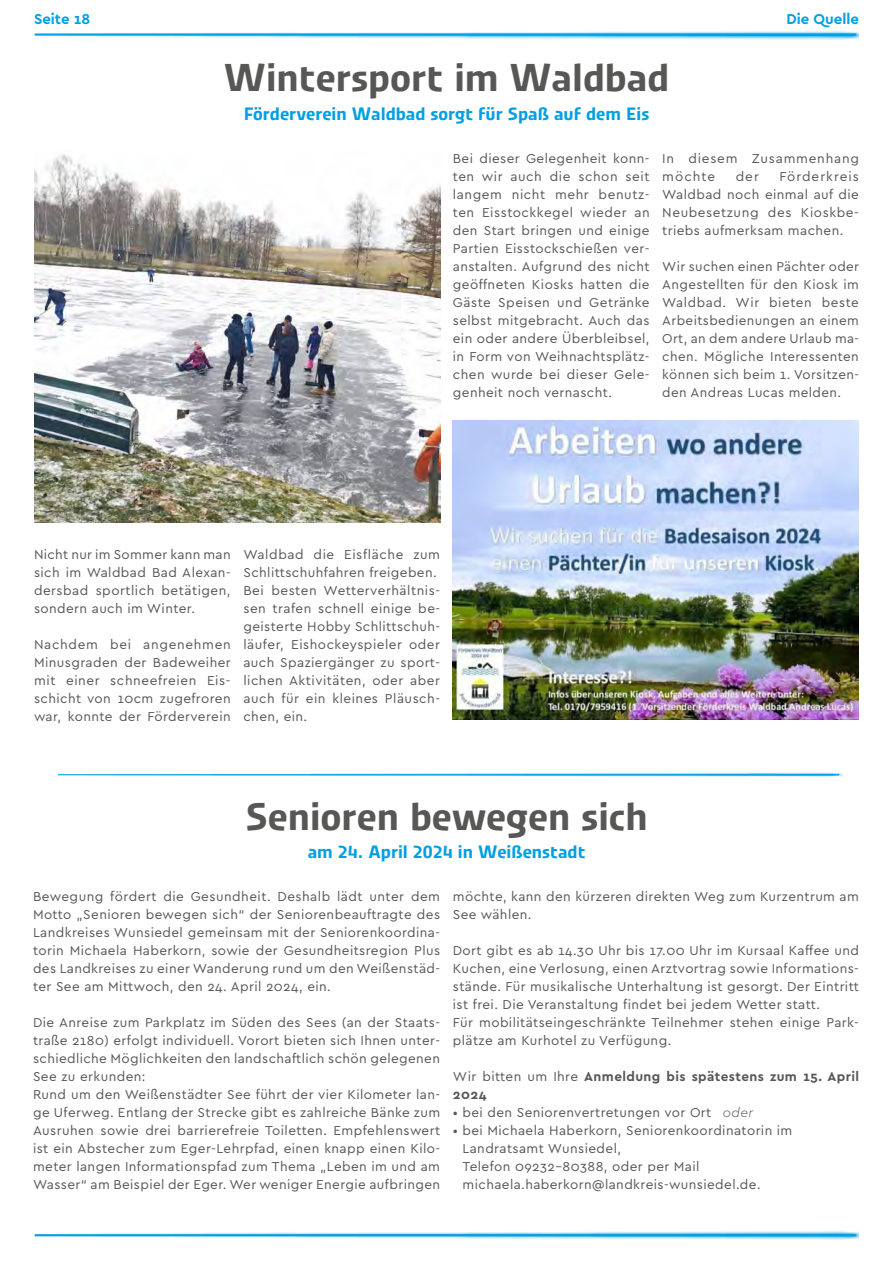
<style>
.page{position:relative;width:893px;height:1263px;background:#fff}
.page>*{position:absolute;margin:0;border:0;box-sizing:border-box;transform-origin:0 0}
.t1{font:700 39px "Urby";color:#575756}
.t2{font:700 18px "Urby";color:#009fe3}
.t3{font:700 15px "Cera";color:#009fe3}
.t4{font:13.5px/18px "Cera";letter-spacing:.03em;color:#575756;text-align:justify}
.t5{font:700 13.5px/18px "Cera";letter-spacing:.03em;color:#575756}
.t6{font:13.5px/18px "Cera";letter-spacing:.055em;color:#575756}
.s1{font-weight:400}
.s2{font-weight:300;font-style:italic}
</style>
<div class="page">
<img style="left:453px;top:420px;width:406px;height:300px">
<img style="left:34px;top:154px;width:406px;height:369px">
<img style="left:57px;top:772px;width:786px;height:5px">
<img style="left:34px;top:30px;width:825px;height:10px">
<img style="left:34px;top:1230px;width:825px;height:10px">
<p class="t3" style="left:34px;top:9px;width:58px">Seite 18</p>
<p class="t3" style="left:786px;top:9px;width:74px">Die Quelle</p>
<h1 class="t1" style="left:224px;top:49px;width:447px">Wintersport im Waldbad</h1>
<h2 class="t2" style="left:244px;top:100px;width:407px">Förderverein Waldbad sorgt für Spaß auf dem Eis</h2>
<p class="t4" style="left:453px;top:148px;width:198px">Bei dieser Gelegenheit konn&shy;ten wir auch die schon seit langem nicht mehr benutz&shy;ten Eisstockkegel wieder an den Start bringen und einige Partien Eisstockschießen ver&shy;anstalten. Aufgrund des nicht geöffneten Kiosks hatten die Gäste Speisen und Getränke selbst mitgebracht. Auch das ein oder andere Überbleibsel, in Form von Weihnachtsplätz&shy;chen wurde bei dieser Gele&shy;genheit noch vernascht.</p>
<p class="t6" style="left:662px;top:148px;width:198px">In diesem Zusammenhang möchte</p>
<p class="t4" style="left:662px;top:166px;width:198px;text-indent:117px">Förderkreis Waldbad noch einmal auf die Neubesetzung des Kioskbe&shy;triebs aufmerksam machen.</p>
<p class="t4" style="left:662px;top:256px;width:198px">Wir suchen einen Pächter oder Angestellten für den Kiosk im Waldbad. Wir bieten beste Arbeitsbedienungen an einem Ort, an dem andere Urlaub ma&shy;chen. Mögliche Interessenten können sich beim 1. Vorsitzen&shy;den Andreas Lucas melden.</p>
<p class="t4" style="left:736px;top:166px;width:25px">der</p>
<p class="t4" style="left:34px;top:544px;width:198px">Nicht nur im Sommer kann man sich im Waldbad Bad Alexan&shy;dersbad sportlich betätigen, sondern auch im Winter.</p>
<p class="t4" style="left:34px;top:634px;width:198px">Nachdem bei angenehmen Minusgraden der Badeweiher mit einer schneefreien Eis&shy;schicht von 10cm zugefroren war, konnte der Förderverein</p>
<p class="t4" style="left:243px;top:544px;width:198px;text-align:left">Waldbad die Eisfläche zum<br>Schlittschuhfahren freigeben.<br>Bei besten Wetterverhältnis&shy;sen trafen schnell einige be&shy;geisterte Hobby Schlittschuh&shy;läufer, Eishockeyspieler oder auch Spaziergänger zu sport&shy;lichen Aktivitäten, oder aber auch für ein kleines Pläusch&shy;chen, ein.</p>
<h1 class="t1" style="left:246px;top:788px;width:403px">Senioren bewegen sich</h1>
<h2 class="t2" style="left:308px;top:839px;width:279px">am 24. April 2024 in Weißenstadt</h2>
<p class="t4" style="left:33px;top:886px;width:409px">Bewegung fördert die Gesundheit. Deshalb lädt unter dem Motto „Senioren bewegen sich“ der Seniorenbeauftragte des Landkreises Wunsiedel gemeinsam mit der Seniorenkoordina&shy;torin Michaela Haberkorn, sowie der Gesundheitsregion Plus des Landkreises zu einer Wanderung rund um den Weißenstäd&shy;ter See am Mittwoch, den 24. April 2024, ein.</p>
<p class="t4" style="left:33px;top:1012px;width:409px;text-align:left">Die Anreise zum Parkplatz im Süden des Sees (an der Staats&shy;traße 2180) erfolgt individuell. Vorort bieten sich Ihnen unter&shy;schiedliche Möglichkeiten den landschaftlich schön gelegenen See zu erkunden:<br>Rund um den Weißenstädter See führt der vier Kilometer lan&shy;ge Uferweg. Entlang der Strecke gibt es zahlreiche Bänke zum Ausruhen sowie drei barrierefreie Toiletten. Empfehlenswert ist ein Abstecher zum Eger-Lehrpfad, einen knapp einen Kilo&shy;meter langen Informationspfad zum Thema „Leben im und am Wasser“ am Beispiel der Eger. Wer weniger Energie aufbringen</p>
<p class="t4" style="left:453px;top:886px;width:408px">möchte, kann den kürzeren direkten Weg zum Kurzentrum am<br>See wählen.</p>
<p class="t4" style="left:453px;top:940px;width:408px;text-align:left">Dort gibt es ab 14.30 Uhr bis 17.00 Uhr im Kursaal Kaffee und Kuchen, eine Verlosung, einen Arztvortrag sowie Informations&shy;stände. Für musikalische Unterhaltung ist gesorgt. Der Eintritt ist frei. Die Veranstaltung findet bei jedem Wetter statt.<br>Für mobilitätseingeschränkte Teilnehmer stehen einige Park&shy;plätze am Kurhotel zu Verfügung.</p>
<p class="t5" style="left:453px;top:1066px;width:408px"><span class="s1">Wir bitten um Ihre</span> Anmeldung bis spätestens zum 15. April<br>2024</p>
<p class="t4" style="left:453px;top:1102px;width:302px">• bei den Seniorenvertretungen vor Ort <span class="s2">oder</span></p>
<p class="t4" style="left:463px;top:1120px;width:331px;text-align:left;text-indent:-10px">• bei Michaela Haberkorn, Seniorenkoordinatorin im Landratsamt Wunsiedel,<br>Telefon 09232-80388, oder per Mail michaela.haberkorn@landkreis-wunsiedel.de.</p>
</div>
